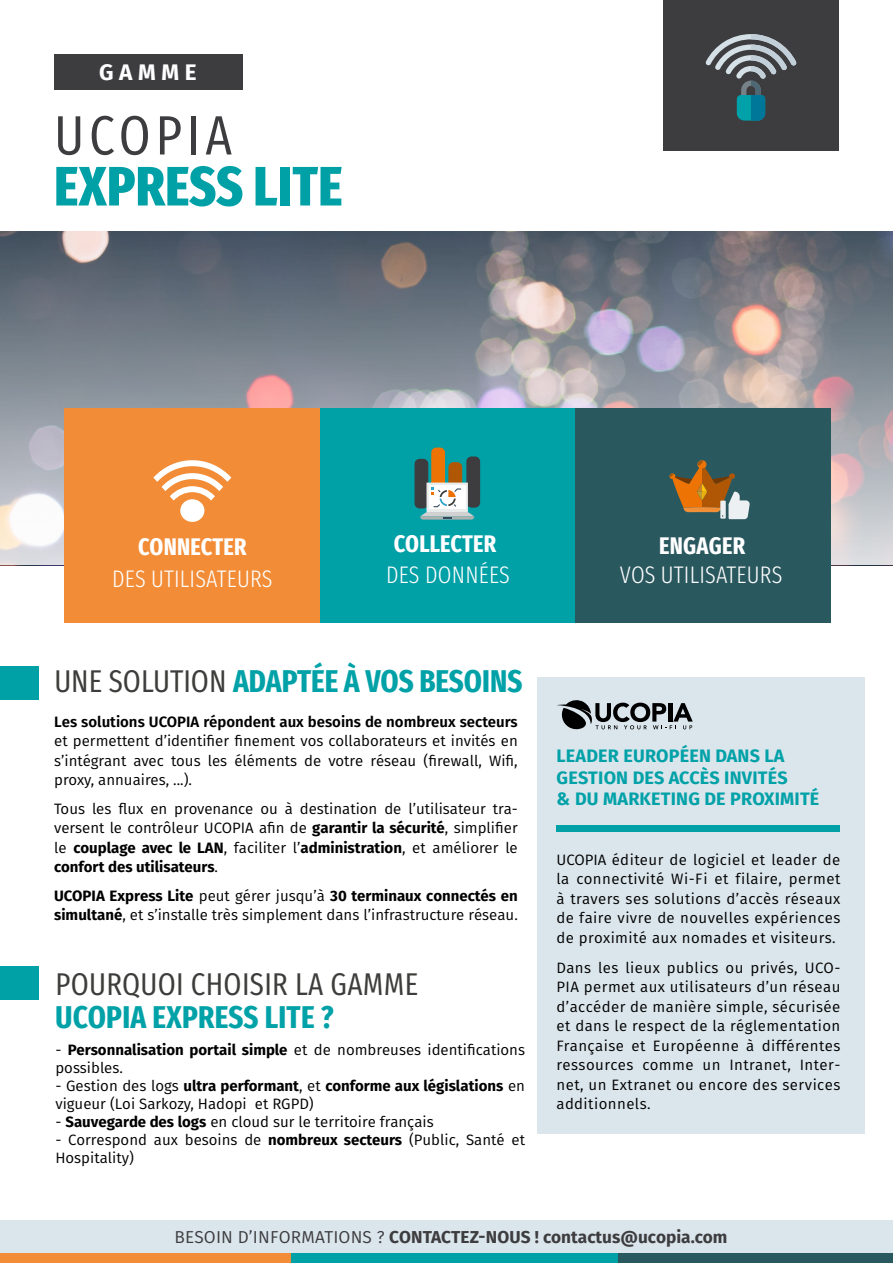
<style>
.page{position:relative;width:893px;height:1263px;background:#fff}
.page>*{position:absolute;margin:0;border:0;box-sizing:border-box;transform-origin:0 0}
.t1{font:800 55.5px "Fira Sans Compressed";letter-spacing:.01em;color:#00a0a7}
.t2{font:55.5px "Fira Sans Compressed";letter-spacing:.09em;color:#3d3d40}
.t3{font:700 31.5px "Fira Sans Compressed";color:#01a1a8}
.t4{font:31.5px "Fira Sans Compressed";letter-spacing:.01em;color:#3d3d3b}
.t5{font:300 24px "Fira Sans Compressed";letter-spacing:.01em;color:#fff}
.t6{font:700 24px "Fira Sans Compressed";letter-spacing:.01em;color:#fff}
.t7{font:700 22.5px "Fira Sans";letter-spacing:.25em;color:#fff}
.t8{font:700 18px/21.6px "Fira Sans";letter-spacing:.01em;color:#01a1a8}
.t9{font:700 17.25px "Fira Sans";color:#3d3d40}
.t10{font:15px/19.5px "Fira Sans";color:#000;text-align:justify}
.t11{font:600 15px "Fira Sans";color:#000}
.s1{font-weight:400;color:#3d3d3b}
.s2{font-weight:700}
.s3{font-weight:400}
</style>
<div class="page">
<div style="left:537px;top:677px;width:328px;height:456px;background:#dbe6ec"></div>
<div style="left:0;top:1221px;width:893px;height:42px;background:#dbe6ec"></div>
<div style="left:54px;top:54px;width:188px;height:35px;background:#3d3d40"></div>
<div style="left:663px;top:0;width:176px;height:150px;background:#3d3d40"></div>
<svg style="left:706px;top:34px;width:90px;height:87px"></svg>
<svg style="left:0;top:231px;width:893px;height:334px;background:#888a93"></svg>
<div style="left:320px;top:408px;width:255px;height:215px;background:#00a0a7"></div>
<div style="left:575px;top:408px;width:255px;height:215px;background:#2a585f"></div>
<div style="left:65px;top:408px;width:255px;height:215px;background:#f28c36"></div>
<div style="left:180px;top:499px;width:24px;height:23px;background:#fff;border-radius:50%"></div>
<svg style="left:153px;top:460px;width:78px;height:40px"></svg>
<div style="left:414px;top:459px;width:14px;height:49px;background:#3d3d40;border-radius:5px"></div>
<div style="left:431px;top:448px;width:14px;height:60px;background:#ed7305;border-radius:5px"></div>
<div style="left:448px;top:462px;width:14px;height:46px;background:#b05705;border-radius:5px"></div>
<div style="left:466px;top:456px;width:14px;height:52px;background:#3d3d40;border-radius:5px"></div>
<div style="left:426px;top:483px;width:42px;height:29px;background:#ebeded"></div>
<div style="left:429px;top:485px;width:37px;height:24px;background:#fff"></div>
<svg style="left:420px;top:487px;width:54px;height:33px"></svg>
<svg style="left:669px;top:460px;width:81px;height:59px"></svg>
<div style="left:556px;top:825px;width:284px;height:6px;background:#00a0a7"></div>
<div style="left:290px;top:1254px;width:328px;height:9px;background:#00a0a7"></div>
<div style="left:618px;top:1254px;width:275px;height:9px;background:#2a585f"></div>
<div style="left:0;top:1254px;width:290px;height:9px;background:#f28c36"></div>
<svg style="left:557px;top:700px;width:136px;height:29px"></svg>
<div style="left:0;top:666px;width:38px;height:34px;background:#00a0a7"></div>
<div style="left:0;top:967px;width:38px;height:33px;background:#00a0a7"></div>
<h3 class="t7" style="left:99px;top:56px;width:99px">GAMME</h3>
<h1 class="t2" style="left:54px;top:94px;width:179px">UCOPIA</h1>
<h1 class="t1" style="left:54px;top:139px;width:290px">EXPRESS LITE</h1>
<h3 class="t6" style="left:138px;top:527px;width:110px">CONNECTER</h3>
<h3 class="t6" style="left:394px;top:524px;width:104px">COLLECTER</h3>
<h3 class="t6" style="left:659px;top:525px;width:87px">ENGAGER</h3>
<h3 class="t5" style="left:112px;top:561px;width:162px">DES UTILISATEURS</h3>
<h3 class="t5" style="left:386px;top:558px;width:125px">DES DONNÉES</h3>
<h3 class="t5" style="left:620px;top:558px;width:164px">VOS UTILISATEURS</h3>
<h2 class="t3" style="left:54px;top:654px;width:470px"><span class="s1">UNE SOLUTION</span> ADAPTÉE À VOS BESOINS</h2>
<p class="t11" style="left:54px;top:711px;width:465px">Les solutions UCOPIA répondent aux besoins de nombreux secteurs</p>
<p class="t10" style="left:54px;top:731px;width:465px">et permettent d’identifier finement vos collaborateurs et invités en s’intégrant avec tous les éléments de votre réseau (firewall, Wifi, proxy, annuaires, ...).</p>
<p class="t10" style="left:54px;top:799px;width:465px">Tous les flux en provenance ou à destination de l’utilisateur tra&shy;versent le contrôleur UCOPIA afin de <span class="s2">garantir la sécurité</span>, simplifier le <span class="s2">couplage avec le LAN</span>, faciliter l’<span class="s2">administration</span>, et améliorer le <span class="s2">confort des utilisateurs</span>.</p>
<p class="t10" style="left:54px;top:886px;width:465px"><span class="s2">UCOPIA Express Lite</span> peut gérer jusqu’à <span class="s2">30 terminaux connectés en simultané</span>, et s’installe très simplement dans l’infrastructure réseau.</p>
<h2 class="t4" style="left:56px;top:960px;width:364px">POURQUOI CHOISIR LA GAMME</h2>
<h2 class="t3" style="left:56px;top:991px;width:280px">UCOPIA EXPRESS LITE ?</h2>
<p class="t10" style="left:55px;top:1041px;width:471px;line-height:18px">- <span class="s2">Personnalisation portail simple</span> et de nombreuses identifications possibles.</p>
<p class="t10" style="left:55px;top:1077px;width:471px;line-height:18px">- Gestion des logs <span class="s2">ultra performant</span>, et <span class="s2">conforme aux législations</span> en vigueur (Loi Sarkozy, Hadopi et RGPD)</p>
<p class="t10" style="left:55px;top:1112px;width:380px">- <span class="s2">Sauvegarde des logs</span> en cloud sur le territoire français</p>
<p class="t10" style="left:55px;top:1131px;width:471px;line-height:18px">- Correspond aux besoins de <span class="s2">nombreux secteurs</span> (Public, Santé et<br>Hospitality)</p>
<p class="t8" style="left:556px;top:745px;width:264px">LEADER EUROPÉEN DANS LA<br>GESTION DES ACCÈS INVITÉS<br>&amp; DU MARKETING DE PROXIMITÉ</p>
<p class="t10" style="left:556px;top:849px;width:285px">UCOPIA éditeur de logiciel et leader de la connectivité Wi-Fi et filaire, permet à travers ses solutions d’accès réseaux de faire vivre de nouvelles expériences de proximité aux nomades et visiteurs.</p>
<p class="t10" style="left:556px;top:957px;width:285px">Dans les lieux publics ou privés, UCO-PIA permet aux utilisateurs d’un réseau d’accéder de manière simple, sécurisée et dans le respect de la réglementation Française et Européenne à différentes ressources comme un Intranet, Inter&shy;net, un Extranet ou encore des services additionnels.</p>
<p class="t9" style="left:174px;top:1225px;width:554px"><span class="s3">BESOIN D’INFORMATIONS ?</span> CONTACTEZ-NOUS ! contactus@ucopia.com</p>
</div>
